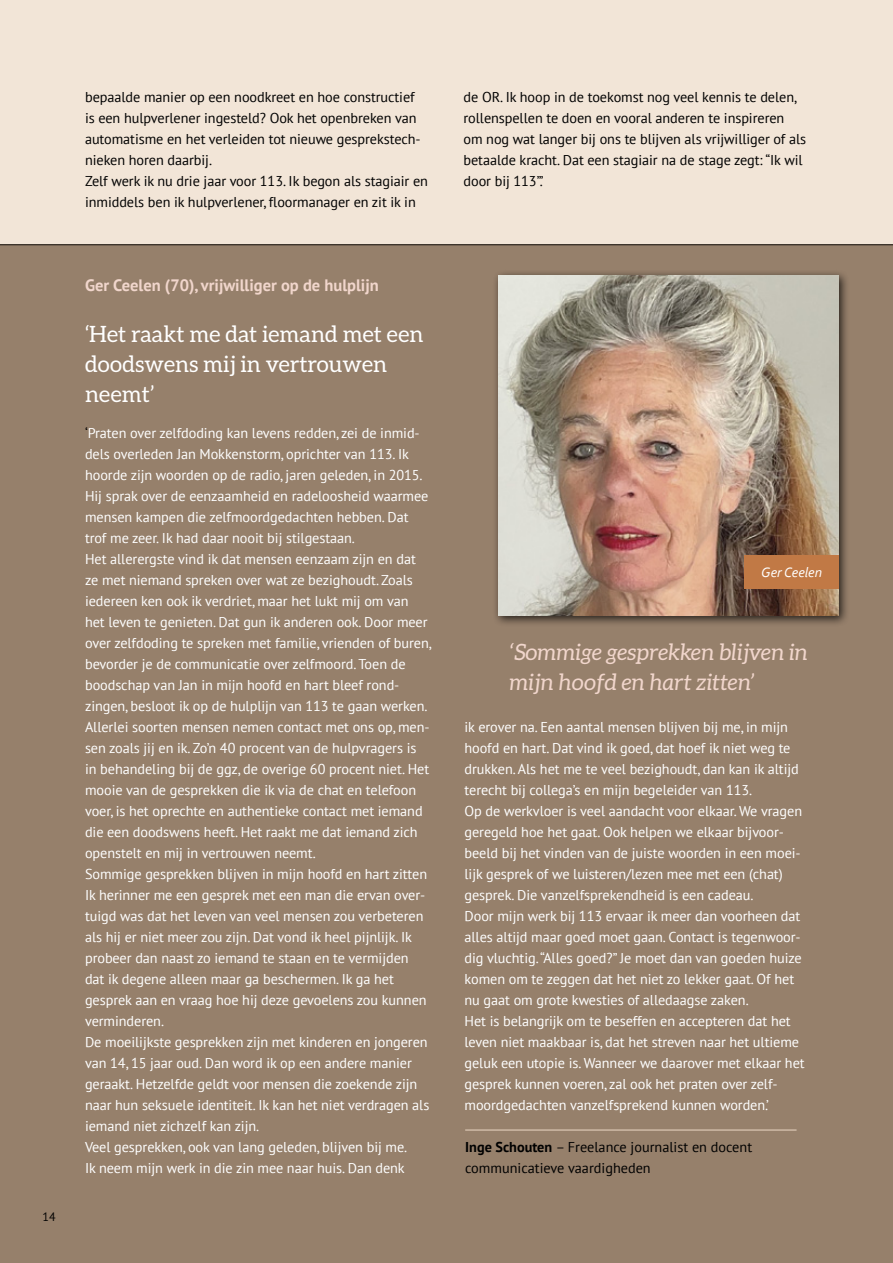
<style>
.page{position:relative;width:893px;height:1263px;background:#fff}
.page>*{position:absolute;margin:0;border:0;box-sizing:border-box;transform-origin:0 0}
._06-streamer{font:22.5px/30px "Aleo";color:#fff}
._06-streamer-2{font:italic 22.5px/30px "Aleo";color:#f1d6cc}
._05-tussenkopje{font:700 16.5px "PT Sans";color:#f1d6cc}
._01-plat{font:14.25px/21px "PT Sans";letter-spacing:-.005em;color:#fff}
._01-plat-2{font:14.25px/21px "PT Sans";letter-spacing:-.005em;color:#000}
._09-Kader_plat{font:14.25px/21px "PT Sans";color:#000}
._08-foto_bijschrift{font:italic 14.25px "Corbel";color:#fff}
.t1{font:12px "PT Sans";color:#000}
.s1{color:#000}
.s2{font-weight:700}
</style>
<div class="page">
<div style="left:0;top:243px;width:893px;height:1020px;background:#96806b"></div>
<div style="left:0;top:0;width:893px;height:243px;background:#f2e5d7"></div>
<div style="left:493px;top:270px;width:357px;height:357px;background:#000;opacity:.75"></div>
<img style="left:498px;top:275px;width:340px;height:340px">
<div style="left:744px;top:555px;width:95px;height:34px;background:#c17945"></div>
<hr style="left:465px;top:1130px;width:332px;height:1px;background:#ecd8c4">
<p class="t1" style="left:43px;top:1209px;width:15px">14</p>
<p class="_01-plat-2" style="left:85px;top:86px;width:337px">bepaalde manier op een noodkreet en hoe constructief is een hulpverlener ingesteld? Ook het openbreken van automatisme en het verleiden tot nieuwe gesprekstech&shy;nieken horen daarbij.</p>
<p class="_01-plat-2" style="left:85px;top:170px;width:344px">Zelf werk ik nu drie jaar voor 113. Ik begon als stagiair en inmiddels ben ik hulpverlener, floormanager en zit ik in</p>
<p class="_05-tussenkopje" style="left:85px;top:274px;width:295px">Ger Ceelen (70), vrijwilliger op de hulplijn</p>
<p class="_06-streamer" style="left:85px;top:318px;width:340px">‘Het raakt me dat iemand met een doodswens mij in vertrouwen neemt’</p>
<p class="_01-plat" style="left:85px;top:422px;width:345px"><span class="s1">‘</span>Praten over zelfdoding kan levens redden, zei de inmid&shy;dels overleden Jan Mokkenstorm, oprichter van 113. Ik hoorde zijn woorden op de radio, jaren geleden, in 2015.<br>Hij sprak over de eenzaamheid en radeloosheid waarmee mensen kampen die zelfmoordgedachten hebben. Dat trof me zeer. Ik had daar nooit bij stilgestaan.</p>
<p class="_01-plat" style="left:85px;top:548px;width:348px">Het allerergste vind ik dat mensen eenzaam zijn en dat ze met niemand spreken over wat ze bezighoudt. Zoals iedereen ken ook ik verdriet, maar het lukt mij om van het leven te genieten. Dat gun ik anderen ook. Door meer over zelfdoding te spreken met familie, vrienden of buren, bevorder je de communicatie over zelfmoord. Toen de boodschap van Jan in mijn hoofd en hart bleef rond&shy;zingen, besloot ik op de hulplijn van 113 te gaan werken.</p>
<p class="_01-plat" style="left:85px;top:716px;width:346px">Allerlei soorten mensen nemen contact met ons op, men&shy;sen zoals jij en ik. Zo’n 40 procent van de hulpvragers is in behandeling bij de ggz, de overige 60 procent niet. Het mooie van de gesprekken die ik via de chat en telefoon voer, is het oprechte en authentieke contact met iemand die een doodswens heeft. Het raakt me dat iemand zich openstelt en mij in vertrouwen neemt.</p>
<p class="_01-plat" style="left:85px;top:863px;width:344px">Sommige gesprekken blijven in mijn hoofd en hart zitten</p>
<p class="_01-plat" style="left:85px;top:884px;width:343px">Ik herinner me een gesprek met een man die ervan over&shy;tuigd was dat het leven van veel mensen zou verbeteren als hij er niet meer zou zijn. Dat vond ik heel pijnlijk. Ik probeer dan naast zo iemand te staan en te vermijden dat ik degene alleen maar ga beschermen. Ik ga het gesprek aan en vraag hoe hij deze gevoelens zou kunnen verminderen.</p>
<p class="_01-plat" style="left:85px;top:1031px;width:346px">De moeilijkste gesprekken zijn met kinderen en jongeren van 14, 15 jaar oud. Dan word ik op een andere manier geraakt. Hetzelfde geldt voor mensen die zoekende zijn naar hun seksuele identiteit. Ik kan het niet verdragen als iemand niet zichzelf kan zijn.</p>
<p class="_01-plat" style="left:85px;top:1136px;width:324px">Veel gesprekken, ook van lang geleden, blijven bij me.<br>Ik neem mijn werk in die zin mee naar huis. Dan denk</p>
<p class="_01-plat-2" style="left:463px;top:86px;width:344px">de OR. Ik hoop in de toekomst nog veel kennis te delen, rollenspellen te doen en vooral anderen te inspireren om nog wat langer bij ons te blijven als vrijwilliger of als betaalde kracht. Dat een stagiair na de stage zegt: “Ik wil door bij 113”.’</p>
<p class="_08-foto_bijschrift" style="left:761px;top:564px;width:62px">Ger Ceelen</p>
<p class="_06-streamer-2" style="left:510px;top:637px;width:300px">‘Sommige gesprekken blijven in mijn hoofd en hart zitten’</p>
<p class="_01-plat" style="left:465px;top:716px;width:336px">ik erover na. Een aantal mensen blijven bij me, in mijn hoofd en hart. Dat vind ik goed, dat hoef ik niet weg te drukken. Als het me te veel bezighoudt, dan kan ik altijd terecht bij collega’s en mijn begeleider van 113.</p>
<p class="_01-plat" style="left:465px;top:800px;width:339px">Op de werkvloer is veel aandacht voor elkaar. We vragen geregeld hoe het gaat. Ook helpen we elkaar bijvoor&shy;beeld bij het vinden van de juiste woorden in een moei&shy;lijk gesprek of we luisteren/lezen mee met een (chat) gesprek. Die vanzelfsprekendheid is een cadeau.</p>
<p class="_01-plat" style="left:465px;top:905px;width:339px">Door mijn werk bij 113 ervaar ik meer dan voorheen dat alles altijd maar goed moet gaan. Contact is tegenwoor&shy;dig vluchtig. “Alles goed?” Je moet dan van goeden huize komen om te zeggen dat het niet zo lekker gaat. Of het nu gaat om grote kwesties of alledaagse zaken.</p>
<p class="_01-plat" style="left:465px;top:1010px;width:342px">Het is belangrijk om te beseffen en accepteren dat het leven niet maakbaar is, dat het streven naar het ultieme geluk een utopie is. Wanneer we daarover met elkaar het gesprek kunnen voeren, zal ook het praten over zelf&shy;moordgedachten vanzelfsprekend kunnen worden.’</p>
<p class="_09-Kader_plat" style="left:465px;top:1136px;width:288px"><span class="s2">Inge Schouten</span> – Freelance journalist en docent communicatieve vaardigheden</p>
</div>
